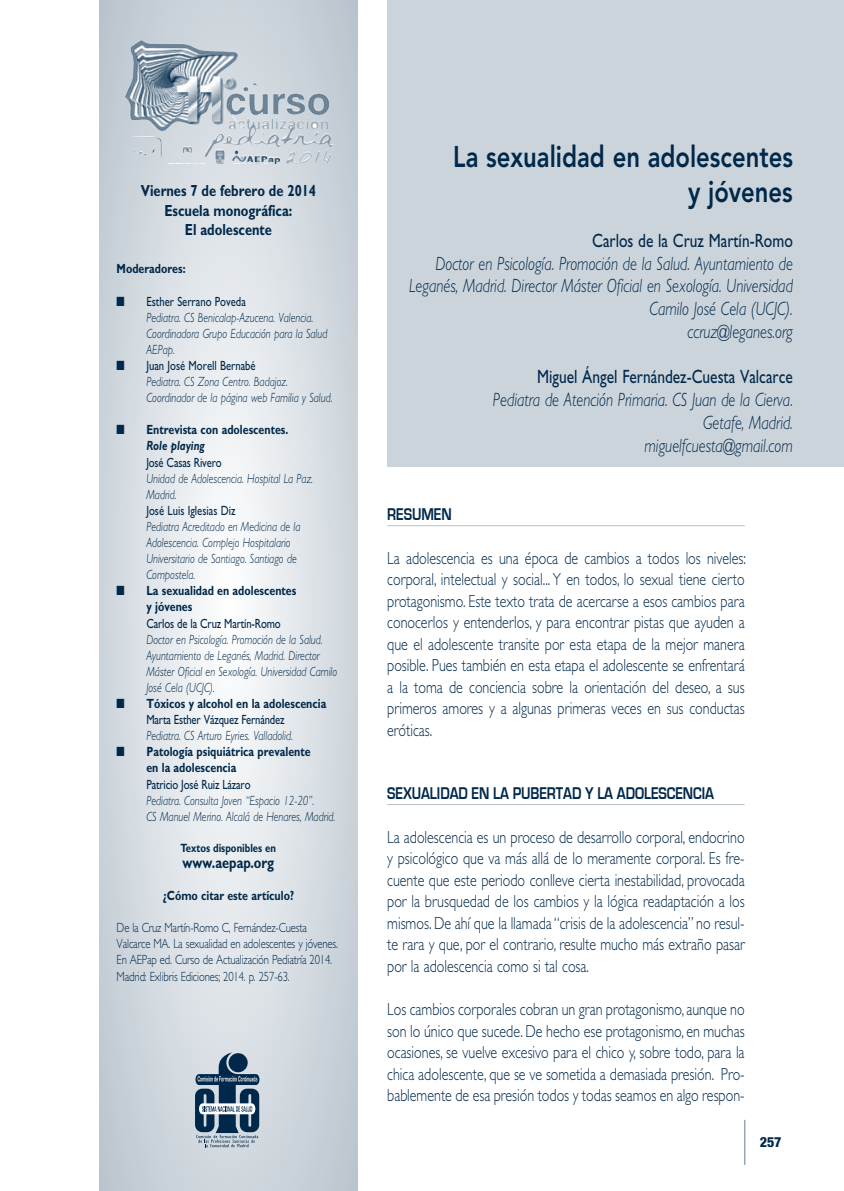
<style>
.page{position:relative;width:844px;height:1191px;background:#fff}
.page>*{position:absolute;margin:0;border:0;box-sizing:border-box;transform-origin:0 0}
.t1{font:800 29.75px/35px "Avenir";color:#00284a;text-align:right;scale:.8 1}
.t2{font:italic 300 19.25px/22.8px "Gill Sans Std";color:#00284a;text-align:right;scale:.8 1}
.t3{font:19.25px "Gill Sans Std";color:#00284a;scale:.8 1}
.t4{font:300 17.5px/21.5px "Gill Sans Std";color:#00284a;text-align:justify;scale:.8 1}
.t5{font:700 17.5px "Eurostile";letter-spacing:-.005em;color:#00284a;scale:.8 1}
.t6{font:700 16.1px/19.2px "Gill Sans Std";color:#00284a;text-align:center;scale:.8 1}
.t7{font:700 15.92px "Gill Sans Std";color:#00284a;scale:.8 1}
.t8{font:800 condensed 14px "Helvetica Neue LT Std";color:#00284a}
.t9{font:italic 300 13.3px/16.1px "Gill Sans Std";color:#00284a;scale:.8 1}
.t10{font:700 13.3px/16.1px "Gill Sans Std";color:#00284a;scale:.8 1}
.t11{font:300 13.3px/16.1px "Gill Sans Std";letter-spacing:-.015em;color:#00284a;scale:.8 1}
.t12{font:13.3px "Gill Sans Std";letter-spacing:-.015em;color:#00284a;scale:.8 1}
.t13{font:700 12.08px "Gill Sans Std";color:#00284a;scale:.8 1}
.s1{font-weight:400;font-style:normal}
.s2{font-style:italic}
.s3{font-weight:400}
</style>
<div class="page">
<hr style="left:387px;top:525px;width:357px;height:1px;background:#b3bfc9">
<hr style="left:387px;top:804px;width:357px;height:1px;background:#b3bfc9">
<div style="left:387px;top:0;width:456px;height:466px;background:#ccd4db"></div>
<hr style="left:744px;top:1119px;width:1px;height:45px;background:#667e93">
<svg style="left:99px;top:0;width:258px;height:1191px;background:#d6dde2"></svg>
<svg style="left:195px;top:1052px;width:64px;height:95px;background:#6c8397"></svg>
<p class="t6" style="left:141px;top:181px;width:220px">Viernes 7 de febrero de 2014<br>Escuela monográfica:<br>El adolescente</p>
<p class="t10" style="left:117px;top:261px;width:88px">Moderadores:</p>
<p class="t9" style="left:146px;top:293px;width:228px;text-indent:-30px">■ <span class="s1">Esther Serrano Poveda<br></span>Pediatra. CS Benicalap-Azucena. Valencia.<br>Coordinadora Grupo Educación para la Salud<br>AEPap.</p>
<p class="t9" style="left:146px;top:357px;width:234px;text-indent:-30px">■ <span class="s1">Juan José Morell Bernabé<br></span>Pediatra. CS Zona Centro. Badajoz.<br>Coordinador de la página web Familia y Salud.</p>
<p class="t10" style="left:146px;top:422px;width:179px;text-indent:-30px">■ Entrevista con adolescentes.<br><span class="s2">Role playing</span></p>
<p class="t12" style="left:146px;top:454px;width:96px">José Casas Rivero</p>
<p class="t9" style="left:146px;top:470px;width:210px">Unidad de Adolescencia. Hospital La Paz.<br>Madrid.</p>
<p class="t12" style="left:146px;top:503px;width:113px">José Luis Iglesias Diz</p>
<p class="t9" style="left:146px;top:518px;width:194px">Pediatra Acreditado en Medicina de la<br>Adolescencia. Complejo Hospitalario<br>Universitario de Santiago. Santiago de<br>Compostela.</p>
<p class="t10" style="left:146px;top:583px;width:189px;text-indent:-30px">■ La sexualidad en adolescentes y jóvenes</p>
<p class="t12" style="left:146px;top:615px;width:169px">Carlos de la Cruz Martín-Romo</p>
<p class="t9" style="left:146px;top:631px;width:240px">Doctor en Psicología. Promoción de la Salud.<br>Ayuntamiento de Leganés, Madrid. Director Máster Oficial en Sexología. Universidad Camilo José Cela (UCJC).</p>
<p class="t10" style="left:146px;top:695px;width:226px;text-indent:-30px">■ Tóxicos y alcohol en la adolescencia<br><span class="s3">Marta Esther Vázquez Fernández</span></p>
<p class="t9" style="left:146px;top:728px;width:184px">Pediatra. CS Arturo Eyries. Valladolid.</p>
<p class="t10" style="left:146px;top:743px;width:207px;text-indent:-30px">■ Patología psiquiátrica prevalente en la adolescencia</p>
<p class="t12" style="left:146px;top:776px;width:132px">Patricio José Ruiz Lázaro</p>
<p class="t9" style="left:146px;top:792px;width:237px">Pediatra. Consulta Joven “Espacio 12-20”.<br>CS Manuel Merino. Alcalá de Henares, Madrid.</p>
<p class="t13" style="left:180px;top:840px;width:121px">Textos disponibles en</p>
<p class="t7" style="left:183px;top:853px;width:116px">www.aepap.org</p>
<p class="t10" style="left:163px;top:887px;width:165px">¿Cómo citar este artículo?</p>
<p class="t11" style="left:117px;top:920px;width:278px">De la Cruz Martín-Romo C, Fernández-Cuesta Valcarce MA. La sexualidad en adolescentes y jóvenes.<br>En AEPap ed. Curso de Actualización Pediatría 2014.<br>Madrid: Exlibris Ediciones; 2014. p. 257-63.</p>
<h1 class="t1" style="left:453px;top:139px;width:426px">La sexualidad en adolescentes y jóvenes</h1>
<p class="t3" style="left:592px;top:229px;width:252px">Carlos de la Cruz Martín-Romo</p>
<p class="t2" style="left:409px;top:252px;width:481px">Doctor en Psicología. Promoción de la Salud. Ayuntamiento de Leganés, Madrid. Director Máster Oficial en Sexología. Universidad Camilo José Cela (UCJC).<br>ccruz@leganes.org</p>
<p class="t3" style="left:537px;top:366px;width:321px">Miguel Ángel Fernández-Cuesta Valcarce</p>
<p class="t2" style="left:493px;top:388px;width:376px">Pediatra de Atención Primaria. CS Juan de la Cierva.<br>Getafe, Madrid.<br>miguelfcuesta@gmail.com</p>
<p class="t5" style="left:387px;top:505px;width:82px">RESUMEN</p>
<p class="t4" style="left:387px;top:547px;width:449px">La adolescencia es una época de cambios a todos los niveles: corporal, intelectual y social... Y en todos, lo sexual tiene cierto protagonismo. Este texto trata de acercarse a esos cambios para conocerlos y entenderlos, y para encontrar pistas que ayuden a que el adolescente transite por esta etapa de la mejor manera posible. Pues también en esta etapa el adolescente se enfrentará a la toma de conciencia sobre la orientación del deseo, a sus primeros amores y a algunas primeras veces en sus conductas eróticas.</p>
<p class="t5" style="left:387px;top:784px;width:410px">SEXUALIDAD EN LA PUBERTAD Y LA ADOLESCENCIA</p>
<p class="t4" style="left:387px;top:826px;width:448px">La adolescencia es un proceso de desarrollo corporal, endocrino y psicológico que va más allá de lo meramente corporal. Es fre&shy;cuente que este periodo conlleve cierta inestabilidad, provocada por la brusquedad de los cambios y la lógica readaptación a los mismos. De ahí que la llamada “crisis de la adolescencia” no resul&shy;te rara y que, por el contrario, resulte mucho más extraño pasar por la adolescencia como si tal cosa.</p>
<p class="t4" style="left:387px;top:998px;width:448px">Los cambios corporales cobran un gran protagonismo, aunque no son lo único que sucede. De hecho ese protagonismo, en muchas ocasiones, se vuelve excesivo para el chico y, sobre todo, para la chica adolescente, que se ve sometida a demasiada presión. Pro&shy;bablemente de esa presión todos y todas seamos en algo respon-</p>
<p class="t8" style="left:759px;top:1133px;width:23px">257</p>
</div>
